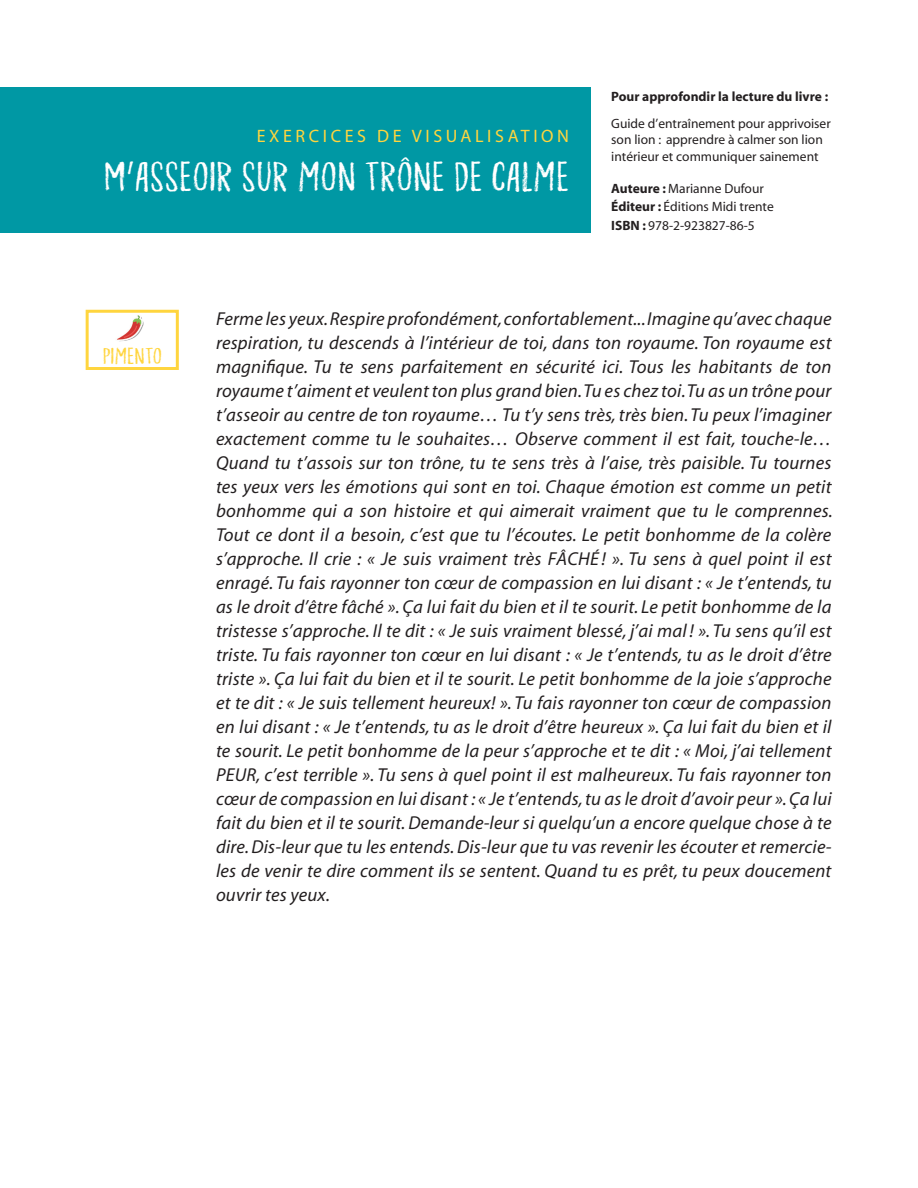
<style>
.page{position:relative;width:918px;height:1188px;background:#fff}
.page>*{position:absolute;margin:0;border:0;box-sizing:border-box;transform-origin:0 0}
.t1{font:32.4px "Ordinary Guy DEMO";color:#fff;scale:1.25 1}
.t2{font:italic 18.75px/24px "Myriad";letter-spacing:.01em;color:#231f20;text-align:justify}
.t3{font:18px "Myriad";letter-spacing:.2em;color:#ffd53e}
.t4{font:18px "Ordinary Guy DEMO";color:#ffd53e;scale:1.25 1}
.t5{font:13.5px/16.2px "Myriad";color:#231f20}
.t6{font:700 13.5px "Myriad";color:#231f20}
.s1{font-weight:700}
</style>
<div class="page">
<div style="left:86px;top:310px;width:93px;height:60px;border:3px solid #ffd53e"></div>
<img style="left:117px;top:315px;width:27px;height:27px">
<div style="left:0;top:87px;width:591px;height:146px;background:#0098a4"></div>
<p class="t3" style="left:257px;top:127px;width:314px">EXERCICES DE VISUALISATION</p>
<p class="t1" style="left:104px;top:156px;width:374px">M’ASSEOIR SUR MON TRÔNE DE CALME</p>
<p class="t6" style="left:611px;top:90px;width:218px">Pour approfondir la lecture du livre :</p>
<p class="t5" style="left:611px;top:116px;width:221px">Guide d’entraînement pour apprivoiser son lion : apprendre à calmer son lion intérieur et communiquer sainement</p>
<p class="t5" style="left:611px;top:181px;width:154px"><span class="s1">Auteure :</span> Marianne Dufour</p>
<p class="t5" style="left:611px;top:199px;width:164px"><span class="s1">Éditeur :</span> Éditions Midi trente</p>
<p class="t5" style="left:611px;top:218px;width:145px"><span class="s1">ISBN :</span> 978-2-923827-86-5</p>
<p class="t4" style="left:103px;top:344px;width:49px">PIMENTO</p>
<p class="t2" style="left:216px;top:307px;width:618px">Ferme les yeux. Respire profondément, confortablement... Imagine qu’avec chaque respiration, tu descends à l’intérieur de toi, dans ton royaume. Ton royaume est magnifique. Tu te sens parfaitement en sécurité ici. Tous les habitants de ton royaume t’aiment et veulent ton plus grand bien. Tu es chez toi. Tu as un trône pour t’asseoir au centre de ton royaume… Tu t’y sens très, très bien. Tu peux l’imaginer exactement comme tu le souhaites… Observe comment il est fait, touche-le… Quand tu t’assois sur ton trône, tu te sens très à l’aise, très paisible. Tu tournes tes yeux vers les émotions qui sont en toi. Chaque émotion est comme un petit bonhomme qui a son histoire et qui aimerait vraiment que tu le comprennes.<br>Tout ce dont il a besoin, c’est que tu l’écoutes. Le petit bonhomme de la colère s’approche. Il crie : « Je suis vraiment très FÂCHÉ ! ». Tu sens à quel point il est enragé. Tu fais rayonner ton cœur de compassion en lui disant : « Je t’entends, tu as le droit d’être fâché ». Ça lui fait du bien et il te sourit. Le petit bonhomme de la tristesse s’approche. Il te dit : « Je suis vraiment blessé, j’ai mal ! ». Tu sens qu’il est triste. Tu fais rayonner ton cœur en lui disant : « Je t’entends, tu as le droit d’être triste ». Ça lui fait du bien et il te sourit. Le petit bonhomme de la joie s’approche et te dit : « Je suis tellement heureux! ». Tu fais rayonner ton cœur de compassion en lui disant : « Je t’entends, tu as le droit d’être heureux ». Ça lui fait du bien et il te sourit. Le petit bonhomme de la peur s’approche et te dit : « Moi, j’ai tellement PEUR, c’est terrible ». Tu sens à quel point il est malheureux. Tu fais rayonner ton cœur de compassion en lui disant : « Je t’entends, tu as le droit d’avoir peur ». Ça lui fait du bien et il te sourit. Demande-leur si quelqu’un a encore quelque chose à te dire. Dis-leur que tu les entends. Dis-leur que tu vas revenir les écouter et remercie&shy;les de venir te dire comment ils se sentent. Quand tu es prêt, tu peux doucement ouvrir tes yeux.</p>
</div>
